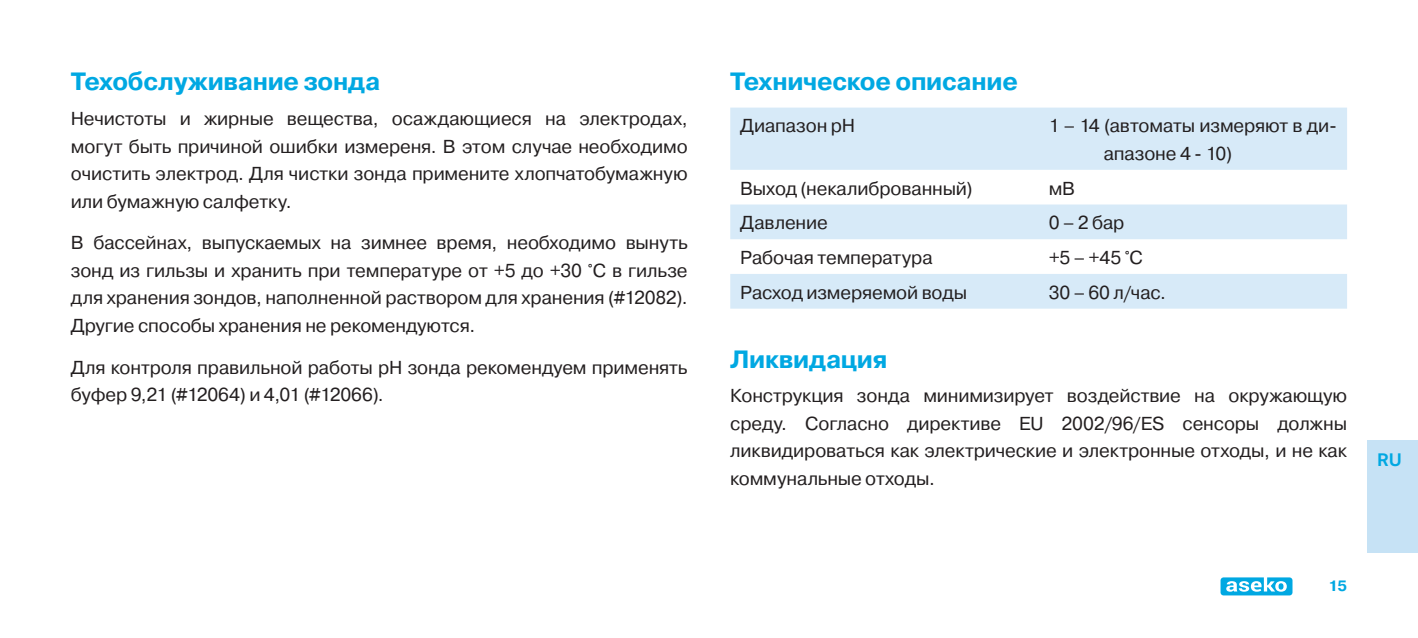
<style>
.page{position:relative;width:1418px;height:638px;background:#fff}
.page>*{position:absolute;margin:0;border:0;box-sizing:border-box;transform-origin:0 0}
.t1{font:700 25px "Pragmatica";letter-spacing:-.015em;color:#00a8e2}
.t2{font:18.75px/27.5px "Pragmatica";letter-spacing:-.01em;color:#231f20;text-align:justify}
.t3{font:500 18.75px "Stevie Sans";color:#00a8e2}
.t4{font:700 15px "Pragmatica";color:#00a8e2}
</style>
<div class="page">
<div style="left:1367px;top:441px;width:50px;height:112px;background:#c6e2f5"></div>
<svg style="left:730px;top:108px;width:616px;height:201px;fill:#d7eaf8"></svg>
<svg style="left:1220px;top:577px;width:72px;height:18px"></svg>
<h1 class="t1" style="left:71px;top:66px;width:311px">Техобслуживание зонда</h1>
<p class="t2" style="left:71px;top:105px;width:618px">Нечистоты и жирные вещества, осаждающиеся на электродах, могут быть причиной ошибки измереня. В этом случае необходимо очистить электрод. Для чистки зонда примените хлопчатобумажную или бумажную салфетку.</p>
<p class="t2" style="left:71px;top:229px;width:618px">В бассейнах, выпускаемых на зимнее время, необходимо вынуть зонд из гильзы и хранить при температуре от +5 до +30 °C в гильзе для хранения зондов, наполненной раствором для хранения (#12082).<br>Другие способы хранения не рекомендуются.</p>
<p class="t2" style="left:71px;top:354px;width:618px">Для контроля правильной работы pH зонда рекомендуем применять буфер 9,21 (#12064) и 4,01 (#12066).</p>
<h1 class="t1" style="left:730px;top:66px;width:289px">Техническое описание</h1>
<p class="t2" style="left:740px;top:112px;width:116px">Диапазон pH</p>
<p class="t2" style="left:1103px;top:112px;width:235px;text-indent:-55px">1 – 14 (автоматы измеряют в ди&shy;апазоне 4 - 10)</p>
<p class="t2" style="left:740px;top:175px;width:234px">Выход (некалиброванный)</p>
<p class="t2" style="left:1048px;top:175px;width:28px">мВ</p>
<p class="t2" style="left:740px;top:209px;width:89px">Давление</p>
<p class="t2" style="left:1048px;top:209px;width:77px">0 – 2 бар</p>
<p class="t2" style="left:740px;top:244px;width:194px">Рабочая температура</p>
<p class="t2" style="left:1048px;top:244px;width:96px">+5 – +45 °C</p>
<p class="t2" style="left:740px;top:279px;width:228px">Расход измеряемой воды</p>
<p class="t2" style="left:1048px;top:279px;width:119px">30 – 60 л/час.</p>
<h1 class="t1" style="left:730px;top:343px;width:159px">Ликвидация</h1>
<p class="t2" style="left:730px;top:383px;width:618px">Конструкция зонда минимизирует воздействие на окружающую среду. Согласно директиве EU 2002/96/ES сенсоры должны ликвидироваться как электрические и электронные отходы, и не как коммунальные отходы.</p>
<p class="t3" style="left:1377px;top:450px;width:26px">RU</p>
<p class="t4" style="left:1328px;top:576px;width:20px">15</p>
</div>
